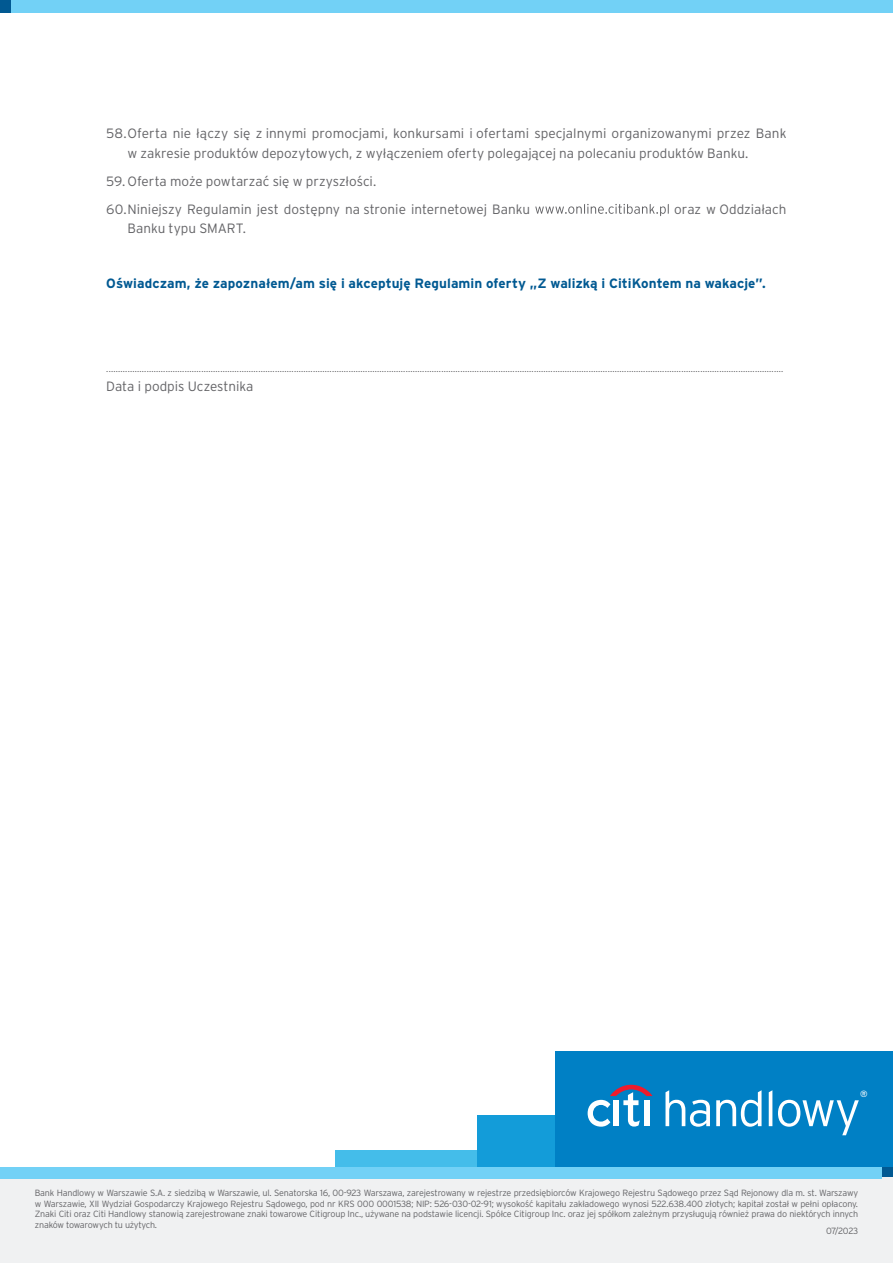
<style>
.page{position:relative;width:893px;height:1263px;background:#fff}
.page>*{position:absolute;margin:0;border:0;box-sizing:border-box;transform-origin:0 0}
.t1{font:300 13.5px/19.5px "Interstate Pl";color:#636366}
.t2{font:700 13.5px "Interstate Pl";color:#015992}
.t3{font:300 9px/10.5px "Interstate Pl";letter-spacing:-.02em;color:#636366;text-align:justify}
.t4{font:9px "Interstate Pl";color:#fff}
</style>
<div class="page">
<div style="left:0;top:0;width:12px;height:13px;background:#015992"></div>
<div style="left:12px;top:0;width:881px;height:13px;background:#72d1f6"></div>
<div style="left:881px;top:1167px;width:12px;height:12px;background:#015992"></div>
<div style="left:0;top:1178px;width:893px;height:85px;background:#f0f1f2"></div>
<div style="left:336px;top:1150px;width:141px;height:17px;background:#44bdea"></div>
<div style="left:477px;top:1115px;width:78px;height:52px;background:#139cd9"></div>
<div style="left:0;top:1167px;width:881px;height:12px;background:#72d1f6"></div>
<div style="left:555px;top:1051px;width:338px;height:116px;background:#0080c5"></div>
<svg style="left:665px;top:1090px;width:45px;height:37px"></svg>
<svg style="left:716px;top:1090px;width:45px;height:37px"></svg>
<svg style="left:769px;top:1090px;width:3px;height:36px"></svg>
<svg style="left:778px;top:1100px;width:81px;height:35px"></svg>
<svg style="left:588px;top:1085px;width:64px;height:42px"></svg>
<div style="left:644px;top:1100px;width:5px;height:26px;background:#fff"></div>
<svg style="left:535px;top:204px;width:134px;height:12px"></svg>
<h1 class="t1" style="left:128px;top:124px;width:661px;text-indent:-21px">58. Oferta nie łączy się z innymi promocjami, konkursami i ofertami specjalnymi organizowanymi przez Bank w zakresie produktów depozytowych, z wyłączeniem oferty polegającej na polecaniu produktów Banku.</h1>
<h1 class="t1" style="left:106px;top:171px;width:272px">59. Oferta może powtarzać się w przyszłości.</h1>
<h1 class="t1" style="left:106px;top:199px;width:425px">60. Niniejszy Regulamin jest dostępny na stronie internetowej Banku</h1>
<h1 class="t1" style="left:674px;top:199px;width:114px">oraz w Oddziałach</h1>
<h1 class="t1" style="left:128px;top:219px;width:120px">Banku typu SMART.</h1>
<h1 class="t2" style="left:106px;top:277px;width:661px">Oświadczam, że zapoznałem/am się i akceptuję Regulamin oferty „Z walizką i CitiKontem na wakacje”.</h1>
<p class="t3" style="left:106px;top:363px;width:678px">.............................................................................................................................................................................................................................................................................................</p>
<h1 class="t1" style="left:106px;top:377px;width:149px">Data i podpis Uczestnika</h1>
<p class="t4" style="left:860px;top:1088px;width:9px">®</p>
<p class="t3" style="left:35px;top:1187px;width:825px">Bank Handlowy w Warszawie S.A. z siedzibą w Warszawie, ul. Senatorska 16, 00-923 Warszawa, zarejestrowany w rejestrze przedsiębiorców Krajowego Rejestru Sądowego przez Sąd Rejonowy dla m. st. Warszawy w Warszawie, XII Wydział Gospodarczy Krajowego Rejestru Sądowego, pod nr KRS 000 0001538; NIP: 526-030-02-91; wysokość kapitału zakładowego wynosi 522.638.400 złotych; kapitał został w pełni opłacony.<br>Znaki Citi oraz Citi Handlowy stanowią zarejestrowane znaki towarowe Citigroup Inc., używane na podstawie licencji. Spółce Citigroup Inc. oraz jej spółkom zależnym przysługują również prawa do niektórych innych znaków towarowych tu użytych.</p>
<p class="t3" style="left:826px;top:1226px;width:34px">07/2023</p>
</div>
